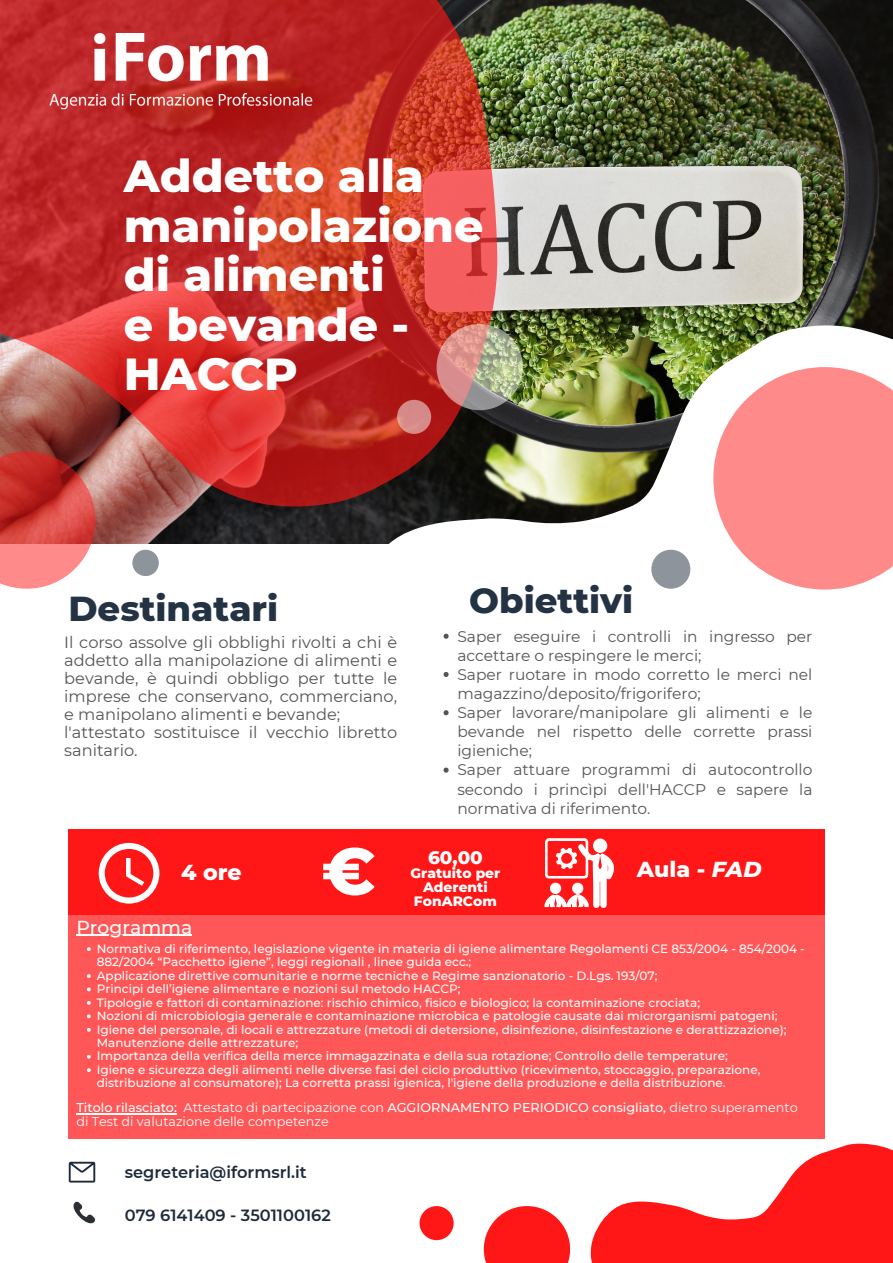
<style>
.page{position:relative;width:893px;height:1263px;background:#fff}
.page>*{position:absolute;margin:0;border:0;box-sizing:border-box;transform-origin:0 0}
.t1{font:800 65.93px "Montserrat";color:#fff}
.t2{font:800 45.75px/49.5px "Montserrat";color:#fff}
.t3{font:800 35.4px "Montserrat";color:#233344}
.t4{font:800 22.12px "Montserrat";color:#fff}
.t5{font:500 18.75px "Montserrat";color:#fff}
.t6{font:800 18.38px "Montserrat";color:#fff}
.t7{font:16.2px/18px "Montserrat";color:#545454;text-align:justify}
.t8{font:600 16.2px "Montserrat";color:#1d2a39}
.t9{font:15.45px/19.1px "Montserrat";color:#545454}
.t10{font:800 13.88px/14.1px "Montserrat";color:#fff;text-align:center}
.t11{font:500 12.75px "Montserrat";color:#fff}
.t12{font:12.75px "Montserrat";color:#fff}
.t13{font:500 12px/13.4px "Montserrat";color:#fff}
.s1{font-style:italic}
.s2{font-weight:400}
</style>
<div class="page">
<img style="left:625px;top:0;width:268px;height:324px">
<svg style="left:445px;top:324px;width:448px;height:448px"></svg>
<svg style="left:570px;top:1084px;width:323px;height:179px"></svg>
<img style="left:0;top:0;width:625px;height:714px">
<div style="left:68px;top:912px;width:756px;height:226px;background:#ff5757"></div>
<svg style="left:436px;top:324px;width:87px;height:86px;background:#c2a493"></svg>
<svg style="left:713px;top:367px;width:180px;height:222px"></svg>
<div style="left:651px;top:550px;width:39px;height:39px;background:#8e949c;border-radius:50%"></div>
<div style="left:132px;top:550px;width:27px;height:26px;background:#8e949c;border-radius:50%"></div>
<svg style="left:0;top:451px;width:95px;height:138px;background:#d55d5a"></svg>
<svg style="left:484px;top:1206px;width:86px;height:57px;fill:#ff1616"></svg>
<svg style="left:397px;top:400px;width:34px;height:34px"></svg>
<div style="left:419px;top:1206px;width:34px;height:34px;background:#ff1616;border-radius:50%"></div>
<div style="left:68px;top:829px;width:756px;height:85px;background:#ff1616"></div>
<svg style="left:544px;top:838px;width:70px;height:70px"></svg>
<svg style="left:69px;top:1162px;width:26px;height:20px"></svg>
<img style="left:49px;top:34px;width:263px;height:75px">
<svg style="left:73px;top:1201px;width:22px;height:23px"></svg>
<svg style="left:99px;top:843px;width:60px;height:60px"></svg>
<svg style="left:87px;top:947px;width:4px;height:4px"></svg>
<svg style="left:87px;top:974px;width:4px;height:4px"></svg>
<svg style="left:87px;top:987px;width:4px;height:4px"></svg>
<svg style="left:87px;top:1001px;width:4px;height:4px"></svg>
<svg style="left:87px;top:1014px;width:4px;height:4px"></svg>
<svg style="left:87px;top:1028px;width:4px;height:4px"></svg>
<svg style="left:87px;top:1055px;width:4px;height:3px"></svg>
<svg style="left:87px;top:1068px;width:4px;height:4px"></svg>
<hr style="left:76px;top:934px;width:116px;height:2px;background:#fff">
<hr style="left:76px;top:1113px;width:101px;height:1px;background:#fff">
<svg style="left:443px;top:634px;width:5px;height:5px"></svg>
<svg style="left:443px;top:672px;width:5px;height:5px"></svg>
<svg style="left:443px;top:710px;width:5px;height:5px"></svg>
<svg style="left:443px;top:767px;width:5px;height:6px"></svg>
<p class="t2" style="left:124px;top:151px;width:361px">Addetto alla manipolazione di alimenti</p>
<p class="t2" style="left:124px;top:300px;width:287px">e bevande -<br>HACCP</p>
<p class="t3" style="left:68px;top:586px;width:211px">Destinatari</p>
<p class="t7" style="left:64px;top:633px;width:334px">Il corso assolve gli obblighi rivolti a chi è addetto alla manipolazione di alimenti e bevande, è quindi obbligo per tutte le imprese che conservano, commerciano, e manipolano alimenti e bevande;</p>
<p class="t7" style="left:64px;top:723px;width:334px">l'attestato sostituisce il vecchio libretto sanitario.</p>
<p class="t4" style="left:181px;top:858px;width:62px">4 ore</p>
<p class="t5" style="left:76px;top:915px;width:117px">Programma</p>
<p class="t1" style="left:321px;top:831px;width:56px">€</p>
<p class="t3" style="left:469px;top:579px;width:166px">Obiettivi</p>
<p class="t9" style="left:457px;top:626px;width:356px">Saper eseguire i controlli in ingresso per accettare o respingere le merci;</p>
<p class="t9" style="left:457px;top:665px;width:356px">Saper ruotare in modo corretto le merci nel magazzino/deposito/frigorifero;</p>
<p class="t9" style="left:457px;top:703px;width:356px;text-align:justify">Saper lavorare/manipolare gli alimenti e le bevande nel rispetto delle corrette prassi igieniche;</p>
<p class="t9" style="left:457px;top:760px;width:356px;text-align:justify">Saper attuare programmi di autocontrollo secondo i princìpi dell'HACCP e sapere la normativa di riferimento.</p>
<p class="t6" style="left:428px;top:846px;width:56px">60,00</p>
<p class="t10" style="left:410px;top:866px;width:91px">Gratuito per<br>Aderenti<br>FonARCom</p>
<p class="t4" style="left:637px;top:856px;width:126px">Aula - <span class="s1">FAD</span></p>
<p class="t13" style="left:97px;top:942px;width:709px">Normativa di riferimento, legislazione vigente in materia di igiene alimentare Regolamenti CE 853/2004 - 854/2004 -<br>882/2004 “Pacchetto igiene”, leggi regionali , linee guida ecc.;</p>
<p class="t13" style="left:97px;top:969px;width:562px">Applicazione direttive comunitarie e norme tecniche e Regime sanzionatorio - D.Lgs. 193/07;</p>
<p class="t13" style="left:97px;top:982px;width:365px">Principi dell’igiene alimentare e nozioni sul metodo HACCP;</p>
<p class="t13" style="left:97px;top:995px;width:605px">Tipologie e fattori di contaminazione: rischio chimico, fisico e biologico; la contaminazione crociata;</p>
<p class="t13" style="left:97px;top:1009px;width:682px">Nozioni di microbiologia generale e contaminazione microbica e patologie causate dai microrganismi patogeni;</p>
<p class="t13" style="left:97px;top:1022px;width:691px">Igiene del personale, di locali e attrezzature (metodi di detersione, disinfezione, disinfestazione e derattizzazione);<br>Manutenzione delle attrezzature;</p>
<p class="t13" style="left:97px;top:1049px;width:632px">Importanza della verifica della merce immagazzinata e della sua rotazione; Controllo delle temperature;</p>
<p class="t13" style="left:97px;top:1063px;width:665px">Igiene e sicurezza degli alimenti nelle diverse fasi del ciclo produttivo (ricevimento, stoccaggio, preparazione, distribuzione al consumatore); La corretta prassi igienica, l'igiene della produzione e della distribuzione.</p>
<p class="t11" style="left:76px;top:1099px;width:723px">Titolo rilasciato: <span class="s2">Attestato di partecipazione con</span> AGGIORNAMENTO PERIODICO consigliato, <span class="s2">dietro superamento</span></p>
<p class="t12" style="left:76px;top:1114px;width:254px">di Test di valutazione delle competenze</p>
<p class="t8" style="left:125px;top:1162px;width:183px">segreteria@iformsrl.it</p>
<p class="t8" style="left:125px;top:1206px;width:207px">079 6141409 - 3501100162</p>
</div>
